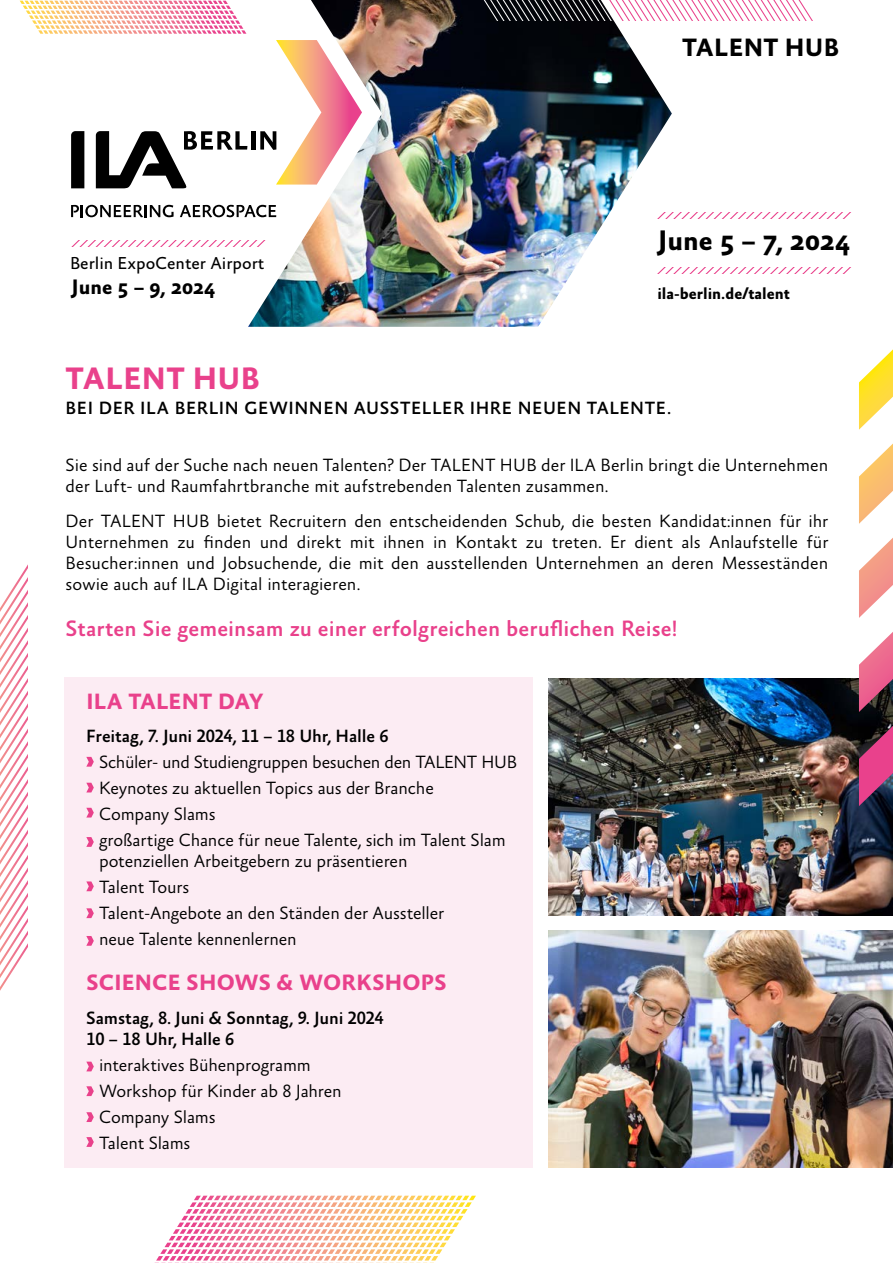
<style>
.page{position:relative;width:893px;height:1263px;background:#fff}
.page>*{position:absolute;margin:0;border:0;box-sizing:border-box;transform-origin:0 0}
.t1{font:700 31.5px "Absara Sans OT";letter-spacing:.01em;color:#e9418b}
.t2{font:700 28.65px "Absara Sans OT";color:#000}
.t3{font:700 25.5px "Absara Sans OT";letter-spacing:.01em;color:#000}
.t4{font:500 22.5px "Absara Sans OT";letter-spacing:.005em;color:#e9418b}
.t5{font:700 22.5px "Absara Sans OT";letter-spacing:.01em;color:#e9418b}
.t6{font:700 21.3px "Absara Sans OT";color:#000}
.t7{font:300 18px/25.8px "Absara Sans OT";letter-spacing:-.01em;color:#000}
.t8{font:500 18px/21.6px "Absara Sans OT";color:#000}
.t9{font:500 18px "Absara Sans OT";letter-spacing:.03em;color:#000}
.t10{font:17.55px "Absara Sans OT";color:#000}
.t11{font:700 16.5px "Absara Sans OT";color:#000}
</style>
<div class="page">
<img style="left:549px;top:678px;width:333px;height:237px">
<img style="left:549px;top:930px;width:344px;height:237px">
<img style="left:248px;top:0;width:424px;height:327px">
<svg style="left:71px;top:131px;width:13px;height:57px"></svg>
<svg style="left:96px;top:131px;width:151px;height:57px"></svg>
<hr style="left:251px;top:131px;width:4px;height:19px;background:#000">
<svg style="left:260px;top:40px;width:102px;height:145px"></svg>
<svg style="left:71px;top:205px;width:103px;height:12px"></svg>
<svg style="left:180px;top:205px;width:96px;height:12px"></svg>
<svg style="left:20px;top:1px;width:211px;height:8px"></svg>
<svg style="left:466px;top:0;width:347px;height:21px"></svg>
<svg style="left:0;top:566px;width:27px;height:425px"></svg>
<svg style="left:859px;top:360px;width:23px;height:446px"></svg>
<img style="left:882px;top:349px;width:11px;height:567px">
<svg style="left:194px;top:1196px;width:282px;height:11px"></svg>
<div style="left:64px;top:677px;width:468px;height:490px;background:#fcecf3"></div>
<svg style="left:86px;top:783px;width:8px;height:9px"></svg>
<svg style="left:86px;top:808px;width:8px;height:9px"></svg>
<svg style="left:86px;top:757px;width:8px;height:10px"></svg>
<svg style="left:86px;top:881px;width:8px;height:10px"></svg>
<svg style="left:86px;top:908px;width:8px;height:10px"></svg>
<svg style="left:86px;top:936px;width:8px;height:10px"></svg>
<svg style="left:86px;top:1062px;width:8px;height:9px"></svg>
<svg style="left:86px;top:1086px;width:8px;height:10px"></svg>
<svg style="left:86px;top:1112px;width:8px;height:10px"></svg>
<svg style="left:86px;top:1137px;width:8px;height:10px"></svg>
<svg style="left:71px;top:241px;width:202px;height:6px"></svg>
<svg style="left:627px;top:267px;width:224px;height:6px"></svg>
<svg style="left:627px;top:212px;width:224px;height:6px"></svg>
<p class="t10" style="left:70px;top:253px;width:196px">Berlin ExpoCenter Airport</p>
<p class="t6" style="left:72px;top:276px;width:145px">June 5 – 9, 2024</p>
<h3 class="t3" style="left:682px;top:34px;width:159px">TALENT HUB</h3>
<h2 class="t2" style="left:658px;top:225px;width:194px">June 5 – 7, 2024</h2>
<p class="t11" style="left:657px;top:285px;width:134px">ila-berlin.de/talent</p>
<h1 class="t1" style="left:66px;top:361px;width:196px">TALENT HUB</h1>
<p class="t9" style="left:66px;top:398px;width:607px">BEI DER ILA BERLIN GEWINNEN AUSSTELLER IHRE NEUEN TALENTE.</p>
<p class="t7" style="left:65px;top:455px;width:764px;line-height:21px">Sie sind auf der Suche nach neuen Talenten? Der TALENT HUB der ILA Berlin bringt die Unternehmen der Luft- und Raumfahrtbranche mit aufstrebenden Talenten zusammen.</p>
<p class="t7" style="left:65px;top:512px;width:764px;line-height:21px;text-align:justify">Der TALENT HUB bietet Recruitern den entscheidenden Schub, die besten Kandidat:innen für ihr Unternehmen zu finden und direkt mit ihnen in Kontakt zu treten. Er dient als Anlaufstelle für Besucher:innen und Jobsuchende, die mit den ausstellenden Unternehmen an deren Messeständen sowie auch auf ILA Digital interagieren.</p>
<p class="t4" style="left:65px;top:616px;width:614px">Starten Sie gemeinsam zu einer erfolgreichen beruflichen Reise!</p>
<p class="t5" style="left:86px;top:689px;width:179px">ILA TALENT DAY</p>
<p class="t8" style="left:86px;top:726px;width:304px">Freitag, 7. Juni 2024, 11 – 18 Uhr, Halle 6</p>
<p class="t7" style="left:99px;top:750px;width:419px">Schüler- und Studiengruppen besuchen den TALENT HUB Keynotes zu aktuellen Topics aus der Branche<br>Company Slams<br>großartige Chance für neue Talente, sich im Talent Slam</p>
<p class="t7" style="left:99px;top:849px;width:347px">potenziellen Arbeitgebern zu präsentieren Talent Tours<br>Talent-Angebote an den Ständen der Aussteller neue Talente kennenlernen</p>
<p class="t5" style="left:86px;top:970px;width:362px">SCIENCE SHOWS &amp; WORKSHOPS</p>
<p class="t8" style="left:86px;top:1008px;width:299px">Samstag, 8. Juni &amp; Sonntag, 9. Juni 2024<br>10 – 18 Uhr, Halle 6</p>
<p class="t7" style="left:99px;top:1053px;width:244px">interaktives Bühenprogramm<br>Workshop für Kinder ab 8 Jahren<br>Company Slams<br>Talent Slams</p>
</div>
